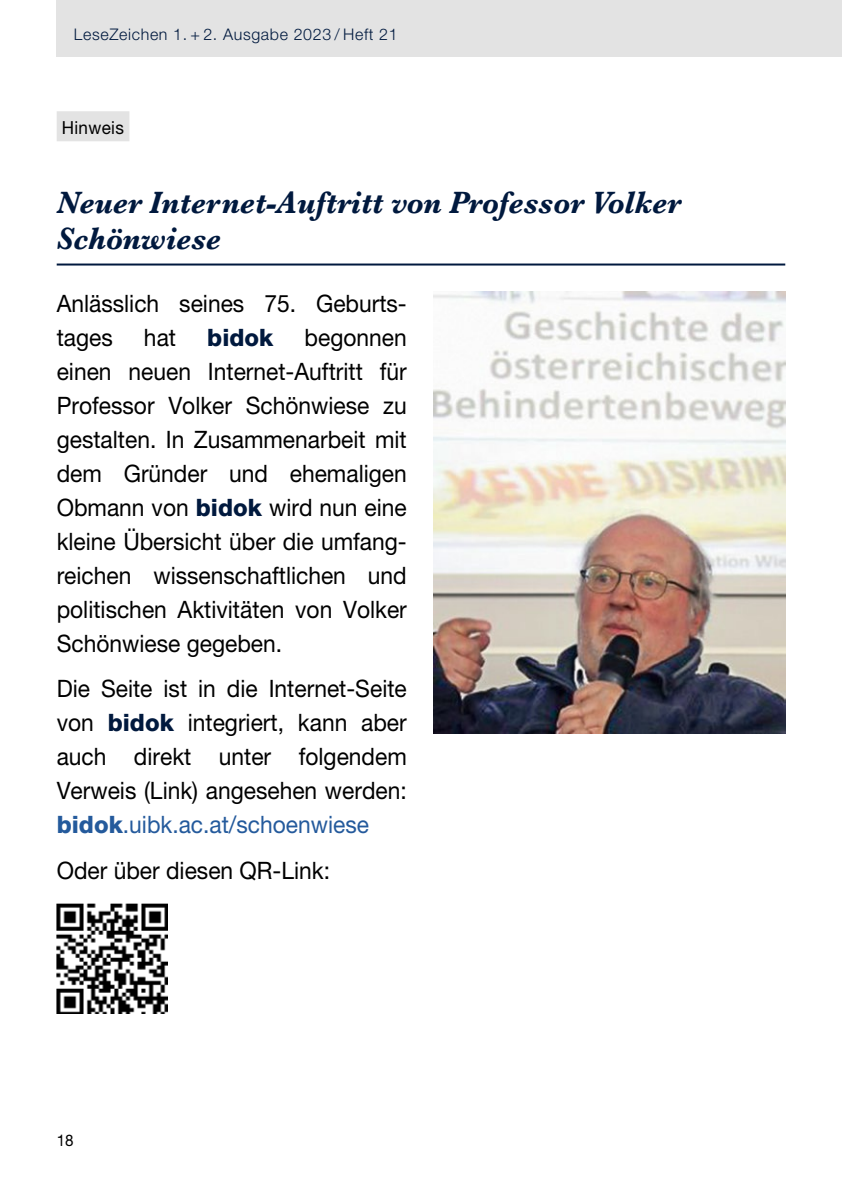
<style>
.page{position:relative;width:842px;height:1191px;background:#fff}
.page>*{position:absolute;margin:0;border:0;box-sizing:border-box;transform-origin:0 0}
.t1{font:italic 700 32px/36px "Baskerville";color:#00193e;scale:.95 1}
.t2{font:24px/34px "Helvetica Neue LT Pro";color:#000;text-align:justify;scale:.95 1}
.t3{font:800 24px "Helvetica Neue LT Pro";color:#00193e}
.t4{font:18px "Helvetica Neue LT Pro";letter-spacing:.02em;color:#000;scale:.95 1}
.t5{font:300 16px "Helvetica Neue LT Pro";letter-spacing:.04em;color:#00193e}
.t6{font:16px "Helvetica Neue LT Pro";color:#000;scale:.95 1}
.s1{font-weight:800;color:#00193e}
.s2{font-weight:800;color:#245a9c}
.s3{color:#245a9c}
</style>
<div class="page">
<div style="left:57px;top:0;width:785px;height:57px;background:#e3e3e3"></div>
<div style="left:57px;top:111px;width:72px;height:30px;background:#e3e3e3"></div>
<hr style="left:57px;top:263px;width:728px;height:2px;background:#00193e">
<img style="left:57px;top:903px;width:110px;height:111px">
<img style="left:433px;top:292px;width:352px;height:441px">
<p class="t5" style="left:74px;top:24px;width:325px">LeseZeichen 1. + 2. Ausgabe 2023 / Heft 21</p>
<p class="t4" style="left:62px;top:117px;width:67px">Hinweis</p>
<h1 class="t1" style="left:57px;top:185px;width:658px">Neuer Internet-Auftritt von Professor Volker<br>Schönwiese</h1>
<p class="t2" style="left:57px;top:286px;width:370px">Anlässlich seines 75. Geburts&shy;tages</p>
<p class="t2" style="left:57px;top:320px;width:370px;text-indent:248px">begonnen einen neuen Internet-Auftritt für Professor Volker Schönwiese zu gestalten. In Zusammenarbeit mit dem Gründer und ehemaligen Obmann von <span class="s1">bidok</span> wird nun eine kleine Übersicht über die umfang&shy;reichen wissenschaftlichen und politischen Aktivitäten von Volker Schönwiese gegeben.</p>
<p class="t2" style="left:57px;top:671px;width:370px">Die Seite ist in die Internet-Seite von <span class="s1">bidok</span> integriert, kann aber auch direkt unter folgendem Verweis (Link) angesehen werden: <span class="s2">bidok</span><span class="s3">.uibk.ac.at/schoenwiese</span></p>
<p class="t2" style="left:57px;top:852px;width:289px">Oder über diesen QR-Link:</p>
<p class="t2" style="left:144px;top:320px;width:35px">hat</p>
<p class="t3" style="left:207px;top:323px;width:68px">bidok</p>
<p class="t6" style="left:57px;top:1130px;width:19px">18</p>
</div>
